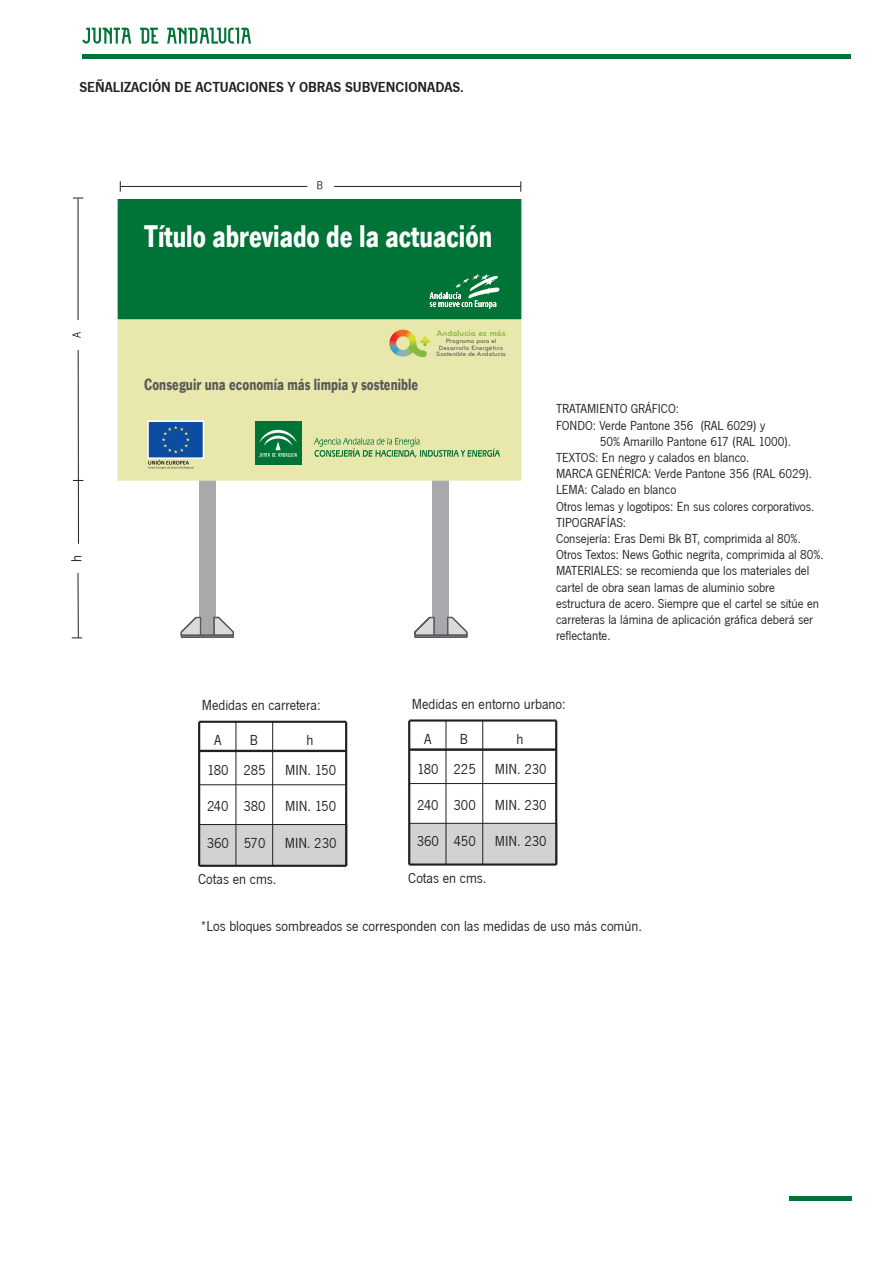
<style>
.page{position:relative;width:893px;height:1263px;background:#fff}
.page>*{position:absolute;margin:0;border:0;box-sizing:border-box;transform-origin:0 0}
.t1{font:700 32.4px "News Got T";color:#fff;scale:.8 1}
.t2{font:700 16.8px "News Got T";color:#5a5a5a;scale:.8 1}
.t3{font:15px/30px "News Got T";color:#231f20;text-align:center}
.t4{font:15px "News Got T Dem";color:#231f20}
.t5{font:13.5px "News Got T";color:#231f20}
.t6{font:8.7px "Bryant Pro Bold Alternate";color:#88b842}
.t7{font:6.45px/6.4px "Bryant Pro Medium Alternate";color:#57585a;text-align:center}
</style>
<div class="page">
<div style="left:199px;top:824px;width:148px;height:42px;background:#d1d2d4"></div>
<div style="left:409px;top:823px;width:148px;height:41px;background:#d1d2d4"></div>
<div style="left:199px;top:237px;width:16px;height:400px;background:#a8a9ad"></div>
<svg style="left:180px;top:616px;width:55px;height:249px"></svg>
<div style="left:433px;top:237px;width:16px;height:400px;background:#a8a9ad"></div>
<svg style="left:413px;top:616px;width:56px;height:247px"></svg>
<div style="left:118px;top:205px;width:403px;height:276px;background:#e8e8ac;border:2px solid #e8e8ac"></div>
<hr style="left:789px;top:1196px;width:62px;height:4px;background:#007336">
<svg style="left:317px;top:181px;width:5px;height:8px"></svg>
<svg style="left:73px;top:332px;width:8px;height:6px"></svg>
<hr style="left:78px;top:350px;width:1px;height:194px;background:#231f20">
<hr style="left:78px;top:199px;width:1px;height:121px;background:#231f20">
<hr style="left:121px;top:186px;width:186px;height:1px;background:#231f20">
<hr style="left:334px;top:186px;width:187px;height:1px;background:#231f20">
<div style="left:118px;top:199px;width:403px;height:120px;background:#007336"></div>
<hr style="left:272px;top:722px;width:1px;height:144px;background:#231f20">
<hr style="left:199px;top:865px;width:147px;height:2px;background:#231f20">
<hr style="left:236px;top:722px;width:1px;height:144px;background:#231f20">
<hr style="left:200px;top:784px;width:146px;height:1px;background:#231f20">
<hr style="left:200px;top:824px;width:146px;height:1px;background:#231f20">
<hr style="left:199px;top:721px;width:147px;height:2px;background:#231f20">
<hr style="left:345px;top:722px;width:2px;height:144px;background:#231f20">
<hr style="left:198px;top:722px;width:2px;height:144px;background:#231f20">
<hr style="left:200px;top:750px;width:146px;height:2px;background:#231f20">
<hr style="left:482px;top:720px;width:1px;height:144px;background:#231f20">
<hr style="left:409px;top:863px;width:147px;height:3px;background:#231f20">
<hr style="left:446px;top:720px;width:1px;height:144px;background:#231f20">
<hr style="left:410px;top:783px;width:146px;height:1px;background:#231f20">
<hr style="left:410px;top:823px;width:146px;height:1px;background:#231f20">
<hr style="left:409px;top:719px;width:147px;height:3px;background:#231f20">
<hr style="left:556px;top:720px;width:1px;height:144px;background:#231f20">
<hr style="left:555px;top:721px;width:2px;height:143px;background:#231f20">
<hr style="left:408px;top:721px;width:2px;height:143px;background:#231f20">
<hr style="left:410px;top:749px;width:146px;height:2px;background:#231f20">
<hr style="left:78px;top:573px;width:1px;height:65px;background:#231f20">
<svg style="left:389px;top:330px;width:41px;height:27px"></svg>
<svg style="left:148px;top:460px;width:46px;height:9px"></svg>
<div style="left:147px;top:420px;width:57px;height:39px;background:#0d4da1;border:2px solid #fff"></div>
<svg style="left:162px;top:426px;width:28px;height:27px"></svg>
<svg style="left:82px;top:28px;width:49px;height:16px"></svg>
<svg style="left:140px;top:28px;width:18px;height:16px"></svg>
<svg style="left:167px;top:28px;width:84px;height:16px"></svg>
<div style="left:82px;top:54px;width:768px;height:5px;background:#007336"></div>
<svg style="left:430px;top:274px;width:70px;height:35px"></svg>
<svg style="left:314px;top:437px;width:186px;height:21px"></svg>
<div style="left:255px;top:421px;width:46px;height:44px;background:#007336"></div>
<svg style="left:259px;top:430px;width:38px;height:27px"></svg>
<p class="t4" style="left:79px;top:77px;width:386px">SEÑALIZACIÓN DE ACTUACIONES Y OBRAS SUBVENCIONADAS.</p>
<h1 class="t1" style="left:144px;top:217px;width:436px">Título abreviado de la actuación</h1>
<p class="t3" style="left:61px;top:562px;width:8px;rotate:-90deg">h</p>
<p class="t2" style="left:144px;top:375px;width:344px">Conseguir una economía más limpia y sostenible</p>
<p class="t6" style="left:436px;top:329px;width:71px">Andalucía es más</p>
<p class="t7" style="left:436px;top:338px;width:71px">Programa para el<br>Desarrollo Energético<br>Sostenible de Andalucía</p>
<p class="t5" style="left:556px;top:400px;width:125px">TRATAMIENTO GRÁFICO:</p>
<p class="t5" style="left:556px;top:416px;width:211px">FONDO: Verde Pantone 356 (RAL 6029) y</p>
<p class="t5" style="left:600px;top:432px;width:193px">50% Amarillo Pantone 617 (RAL 1000).</p>
<p class="t5" style="left:556px;top:448px;width:195px">TEXTOS: En negro y calados en blanco.</p>
<p class="t5" style="left:556px;top:465px;width:258px">MARCA GENÉRICA: Verde Pantone 356 (RAL 6029).</p>
<p class="t5" style="left:556px;top:481px;width:122px">LEMA: Calado en blanco</p>
<p class="t5" style="left:556px;top:497px;width:260px">Otros lemas y logotipos: En sus colores corporativos.</p>
<p class="t5" style="left:556px;top:513px;width:72px">TIPOGRAFÍAS:</p>
<p class="t5" style="left:556px;top:529px;width:246px">Consejería: Eras Demi Bk BT, comprimida al 80%.</p>
<p class="t5" style="left:556px;top:546px;width:269px">Otros Textos: News Gothic negrita, comprimida al 80%.</p>
<p class="t5" style="left:556px;top:562px;width:255px">MATERIALES: se recomienda que los materiales del</p>
<p class="t5" style="left:556px;top:578px;width:220px">cartel de obra sean lamas de aluminio sobre</p>
<p class="t5" style="left:556px;top:594px;width:265px">estructura de acero. Siempre que el cartel se sitúe en</p>
<p class="t5" style="left:556px;top:610px;width:259px">carreteras la lámina de aplicación gráfica deberá ser</p>
<p class="t5" style="left:556px;top:627px;width:56px">reflectante.</p>
<p class="t3" style="left:202px;top:690px;width:120px">Medidas en carretera:</p>
<p class="t3" style="left:214px;top:724px;width:9px">A</p>
<p class="t3" style="left:250px;top:724px;width:10px">B</p>
<p class="t3" style="left:207px;top:754px;width:23px">180</p>
<p class="t3" style="left:207px;top:791px;width:23px">240</p>
<p class="t3" style="left:207px;top:827px;width:24px">360</p>
<p class="t3" style="left:243px;top:754px;width:24px">285</p>
<p class="t3" style="left:243px;top:791px;width:24px">380</p>
<p class="t3" style="left:244px;top:827px;width:23px">570</p>
<p class="t3" style="left:198px;top:864px;width:80px">Cotas en cms.</p>
<p class="t3" style="left:285px;top:724px;width:52px">h<br>MIN. 150</p>
<p class="t3" style="left:285px;top:791px;width:52px">MIN. 150</p>
<p class="t3" style="left:285px;top:827px;width:53px">MIN. 230</p>
<p class="t3" style="left:412px;top:688px;width:156px">Medidas en entorno urbano:</p>
<p class="t3" style="left:424px;top:723px;width:9px">A</p>
<p class="t3" style="left:460px;top:723px;width:10px">B</p>
<p class="t3" style="left:417px;top:753px;width:23px">180</p>
<p class="t3" style="left:417px;top:789px;width:23px">240</p>
<p class="t3" style="left:417px;top:826px;width:24px">360</p>
<p class="t3" style="left:454px;top:753px;width:24px">225</p>
<p class="t3" style="left:454px;top:789px;width:24px">300</p>
<p class="t3" style="left:454px;top:826px;width:24px">450</p>
<p class="t3" style="left:408px;top:862px;width:80px">Cotas en cms.</p>
<p class="t3" style="left:495px;top:723px;width:53px">h<br>MIN. 230</p>
<p class="t3" style="left:495px;top:789px;width:53px">MIN. 230</p>
<p class="t3" style="left:495px;top:826px;width:53px">MIN. 230</p>
<p class="t3" style="left:201px;top:910px;width:443px">*Los bloques sombreados se corresponden con las medidas de uso más común.</p>
</div>
